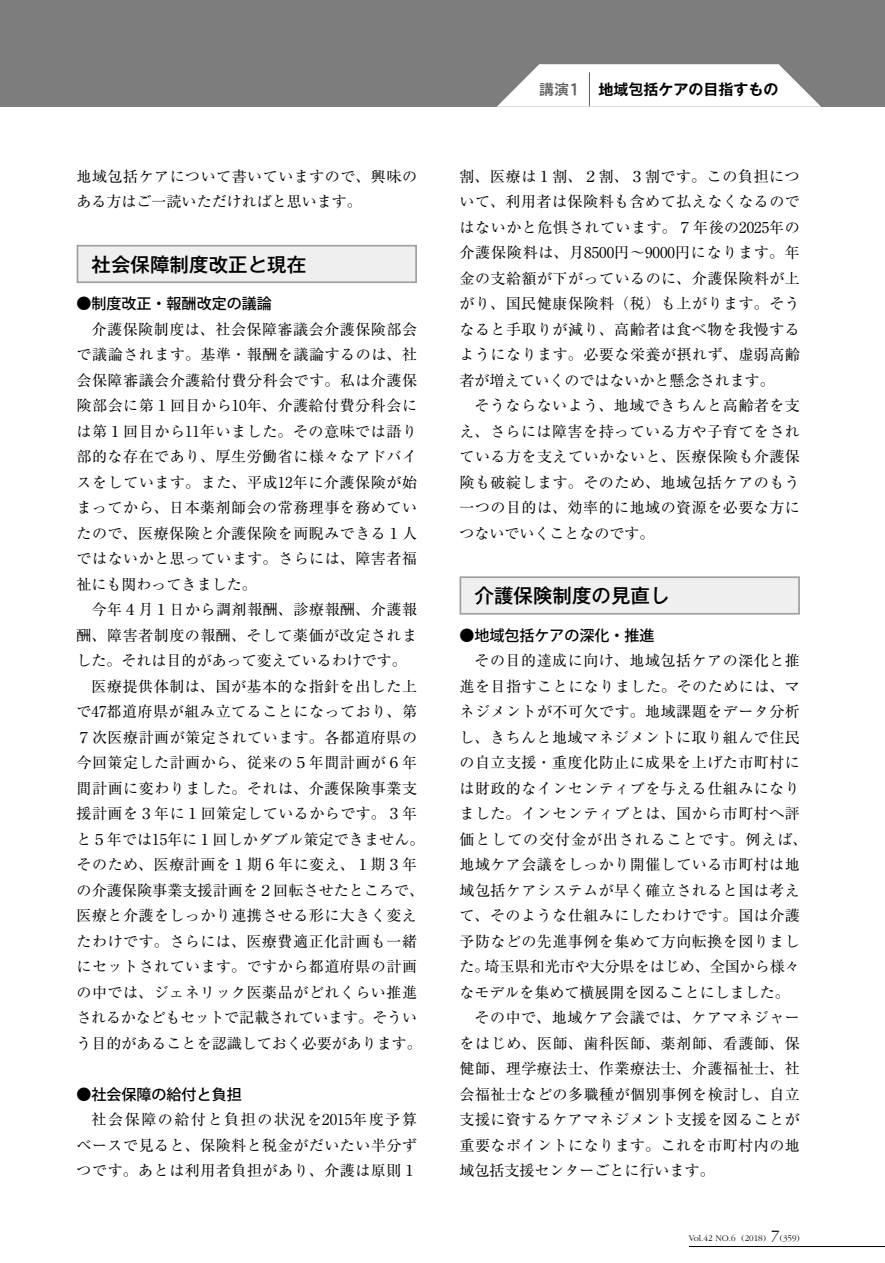
<style>
.page{position:relative;width:885px;height:1263px;background:#fff}
.page>*{position:absolute;margin:0;border:0;box-sizing:border-box;transform-origin:0 0}
.t1{font:500 19.5px "Gothic MB101 Pro";color:#000}
.t2{font:15px/25.5px "Ryumin Pro";letter-spacing:.035em;color:#000;text-align:justify}
.t3{font:15px "Ryumin Pro";letter-spacing:.01em;color:#000}
.t4{font:15px "Ryumin Pro";color:#000}
.t5{font:500 15px "Koz Go Pro";color:#000}
.t6{font:15px "Ryumin Pro";letter-spacing:-.015em;color:#000}
.t7{font:700 15px "Gothic MB101 Pro De";color:#000}
.t8{font:300 9px "Garamond";color:#000}
.s1{font-family:"TB Go Std B";font-weight:400;color:#666464}
.s2{font-style:italic;font-size:16.5px}
</style>
<div class="page">
<hr style="left:688px;top:1246px;width:196px;height:1px;background:#000">
<div style="left:0;top:0;width:884px;height:106px;background:#7d7d7d"></div>
<svg style="left:496px;top:64px;width:325px;height:43px;background:#ececec"></svg>
<hr style="left:589px;top:72px;width:1px;height:34px;background:#666464">
<div style="left:77px;top:245px;width:340px;height:38px;background:#efefef;border:2px solid #9fa0a0"></div>
<div style="left:459px;top:576px;width:340px;height:39px;background:#efefef;border:2px solid #9fa0a0"></div>
<p class="t2" style="left:77px;top:162px;width:342px">地域包括ケアについて書いていますので、興味のある方はご一読いただければと思います。</p>
<h1 class="t1" style="left:92px;top:248px;width:216px">社会保障制度改正と現在</h1>
<p class="t5" style="left:77px;top:294px;width:197px">●制度改正・報酬改定の議論</p>
<p class="t2" style="left:77px;top:315px;width:342px;text-indent:15px">介護保険制度は、社会保障審議会介護保険部会で議論されます。基準・報酬を議論するのは、社会保障審議会介護給付費分科会です。私は介護保険部会に第１回目から10年、介護給付費分科会には第１回目から11年いました。その意味では語り部的な存在であり、厚生労働省に様々なアドバイスをしています。また、平成12年に介護保険が始まってから、日本薬剤師会の常務理事を務めていたので、医療保険と介護保険を両睨みできる１人ではないかと思っています。さらには、障害者福祉にも関わってきました。</p>
<p class="t2" style="left:92px;top:596px;width:327px">今年４月１日から調剤報酬、診療報酬、介護報</p>
<p class="t2" style="left:77px;top:621px;width:342px">酬、障害者制度の報酬、そして薬価が改定されま</p>
<p class="t4" style="left:77px;top:649px;width:331px">した。それは目的があって変えているわけです。</p>
<p class="t2" style="left:92px;top:672px;width:327px">医療提供体制は、国が基本的な指針を出した上</p>
<p class="t2" style="left:77px;top:698px;width:342px">で47都道府県が組み立てることになっており、第</p>
<p class="t2" style="left:77px;top:723px;width:342px">７次医療計画が策定されています。各都道府県の</p>
<p class="t2" style="left:77px;top:749px;width:342px">今回策定した計画から、従来の５年間計画が６年</p>
<p class="t2" style="left:77px;top:774px;width:342px">間計画に変わりました。それは、介護保険事業支</p>
<p class="t2" style="left:77px;top:800px;width:342px">援計画を３年に１回策定しているからです。３年</p>
<p class="t3" style="left:77px;top:827px;width:349px">と５年では15年に１回しかダブル策定できません。</p>
<p class="t2" style="left:77px;top:851px;width:342px">そのため、医療計画を１期６年に変え、１期３年</p>
<p class="t3" style="left:77px;top:878px;width:349px">の介護保険事業支援計画を２回転させたところで、</p>
<p class="t2" style="left:77px;top:902px;width:342px">医療と介護をしっかり連携させる形に大きく変え</p>
<p class="t2" style="left:77px;top:927px;width:342px">たわけです。さらには、医療費適正化計画も一緒</p>
<p class="t2" style="left:77px;top:953px;width:342px">にセットされています。ですから都道府県の計画</p>
<p class="t2" style="left:77px;top:978px;width:342px">の中では、ジェネリック医薬品がどれくらい推進</p>
<p class="t6" style="left:76px;top:1006px;width:342px">されるかなどもセットで記載されています。そうい</p>
<p class="t4" style="left:77px;top:1031px;width:346px">う目的があることを認識しておく必要があります。</p>
<p class="t5" style="left:77px;top:1084px;width:167px">●社会保障の給付と負担</p>
<p class="t2" style="left:77px;top:1106px;width:342px;text-indent:15px">社会保障の給付と負担の状況を2015年度予算ベースで見ると、保険料と税金がだいたい半分ずつです。あとは利用者負担があり、介護は原則１</p>
<p class="t7" style="left:539px;top:77px;width:241px"><span class="s1">講演1</span> 地域包括ケアの目指すもの</p>
<p class="t2" style="left:459px;top:162px;width:342px">割、医療は１割、２割、３割です。この負担について、利用者は保険料も含めて払えなくなるのではないかと危惧されています。７年後の2025年の介護保険料は、月8500円～9000円になります。年金の支給額が下がっているのに、介護保険料が上がり、国民健康保険料（税）も上がります。そうなると手取りが減り、高齢者は食べ物を我慢するようになります。必要な栄養が摂れず、虚弱高齢者が増えていくのではないかと懸念されます。</p>
<p class="t2" style="left:459px;top:392px;width:342px;text-indent:15px">そうならないよう、地域できちんと高齢者を支え、さらには障害を持っている方や子育てをされている方を支えていかないと、医療保険も介護保険も破綻します。そのため、地域包括ケアのもう一つの目的は、効率的に地域の資源を必要な方につないでいくことなのです。</p>
<h1 class="t1" style="left:474px;top:580px;width:196px">介護保険制度の見直し</h1>
<p class="t5" style="left:459px;top:625px;width:196px">●地域包括ケアの深化・推進</p>
<p class="t2" style="left:459px;top:647px;width:349px;text-align:left;text-indent:15px">その目的達成に向け、地域包括ケアの深化と推進を目指すことになりました。そのためには、マネジメントが不可欠です。地域課題をデータ分析し、きちんと地域マネジメントに取り組んで住民の自立支援・重度化防止に成果を上げた市町村には財政的なインセンティブを与える仕組みになりました。インセンティブとは、国から市町村へ評価としての交付金が出されることです。例えば、地域ケア会議をしっかり開催している市町村は地域包括ケアシステムが早く確立されると国は考えて、そのような仕組みにしたわけです。国は介護予防などの先進事例を集めて方向転換を図りました。埼玉県和光市や大分県をはじめ、全国から様々なモデルを集めて横展開を図ることにしました。</p>
<p class="t2" style="left:459px;top:1004px;width:342px;text-indent:15px">その中で、地域ケア会議では、ケアマネジャーをはじめ、医師、歯科医師、薬剤師、看護師、保健師、理学療法士、作業療法士、介護福祉士、社会福祉士などの多職種が個別事例を検討し、自立支援に資するケアマネジメント支援を図ることが重要なポイントになります。これを市町村内の地域包括支援センターごとに行います。</p>
<p class="t8" style="left:688px;top:1233px;width:112px">Vol.42 NO.6 (2018) <span class="s2">7</span> (359)</p>
</div>
